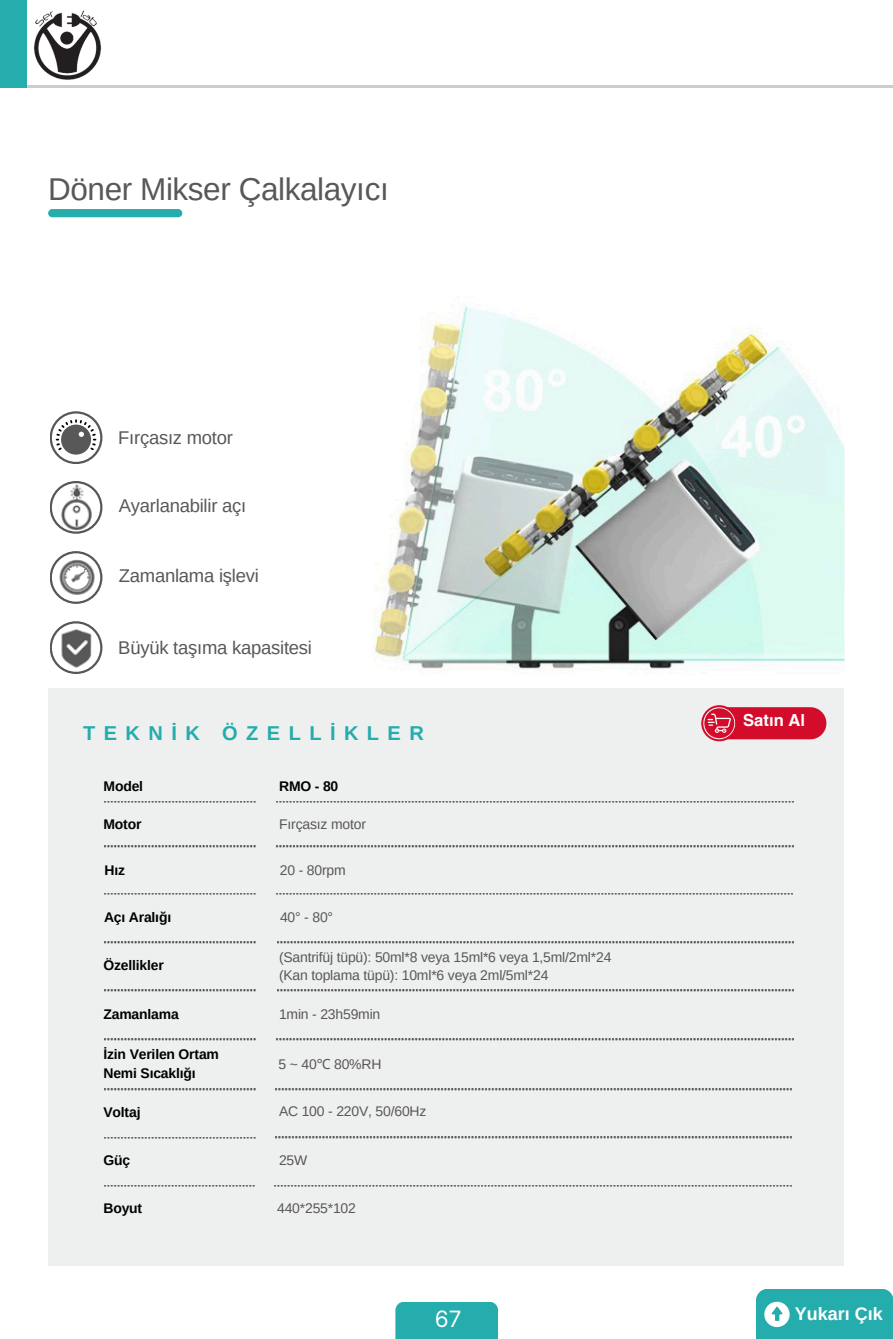
<style>
.page{position:relative;width:893px;height:1339px;background:#fff}
.page>*{position:absolute;margin:0;border:0;box-sizing:border-box;transform-origin:0 0}
.t1{font:31.5px "Arimo";letter-spacing:-.015em;color:#595757}
.t2{font:22.5px "Inter";color:#fff}
.t3{font:700 20.03px "Arimo";letter-spacing:.42em;color:#25acac}
.t4{font:18.45px "Arimo";letter-spacing:-.015em;color:#595757}
.t5{font:700 18px "Arimo";color:#fff}
.t6{font:700 16.65px "Helvetica LT Pro";color:#fff}
.t7{font:13.95px "Arimo";letter-spacing:-.015em;color:#595757}
.t8{font:700 13.95px/18.7px "Arimo";letter-spacing:-.015em;color:#000}
.s1{font-family:"Noto Sans"}
</style>
<div class="page">
<svg style="left:50px;top:551px;width:52px;height:53px"></svg>
<img style="left:57px;top:558px;width:39px;height:38px">
<div style="left:395px;top:1302px;width:103px;height:36px;background:#25acac"></div>
<div style="left:48px;top:688px;width:796px;height:577px;background:#eeefef"></div>
<img style="left:104px;top:1185px;width:151px;height:1px">
<img style="left:104px;top:1137px;width:152px;height:1px">
<img style="left:104px;top:1088px;width:152px;height:2px">
<img style="left:104px;top:893px;width:152px;height:1px">
<img style="left:105px;top:1038px;width:151px;height:1px">
<img style="left:105px;top:845px;width:151px;height:2px">
<img style="left:105px;top:801px;width:151px;height:1px">
<img style="left:105px;top:989px;width:151px;height:2px">
<img style="left:105px;top:941px;width:151px;height:2px">
<img style="left:275px;top:1185px;width:516px;height:1px">
<img style="left:275px;top:1136px;width:516px;height:2px">
<img style="left:275px;top:1088px;width:517px;height:2px">
<img style="left:276px;top:893px;width:516px;height:1px">
<img style="left:276px;top:1038px;width:517px;height:1px">
<img style="left:277px;top:845px;width:516px;height:2px">
<img style="left:277px;top:801px;width:516px;height:1px">
<img style="left:277px;top:989px;width:516px;height:2px">
<img style="left:277px;top:941px;width:517px;height:2px">
<svg style="left:50px;top:411px;width:52px;height:53px"></svg>
<img style="left:374px;top:305px;width:470px;height:364px">
<svg style="left:50px;top:481px;width:52px;height:52px"></svg>
<img style="left:59px;top:483px;width:35px;height:47px">
<svg style="left:50px;top:621px;width:52px;height:53px"></svg>
<img style="left:58px;top:627px;width:36px;height:41px">
<svg style="left:756px;top:1289px;width:137px;height:49px;background:#34b1b1"></svg>
<svg style="left:701px;top:705px;width:125px;height:36px;background:#d83750"></svg>
<div style="left:48px;top:209px;width:134px;height:8px;background:#25acac;border-radius:4px"></div>
<hr style="left:7px;top:85px;width:886px;height:2px;background:#ccc">
<div style="left:0;top:0;width:26px;height:87px;background:#25acac"></div>
<img style="left:33px;top:10px;width:68px;height:70px">
<h6 class="t1" style="left:48px;top:172px;width:342px">Döner Mikser Çalkalayıcı</h6>
<p class="t4" style="left:118px;top:427px;width:116px">Fırçasız motor</p>
<p class="t4" style="left:119px;top:495px;width:129px">Ayarlanabilir açı</p>
<p class="t4" style="left:119px;top:565px;width:141px">Zamanlama işlevi</p>
<h6 class="t4" style="left:118px;top:637px;width:195px">Büyük taşıma kapasitesi</h6>
<p class="t3" style="left:83px;top:722px;width:342px">TEKNİK ÖZELLİKLER</p>
<p class="t8" style="left:104px;top:777px;width:41px">Model</p>
<p class="t8" style="left:279px;top:777px;width:61px">RMO - 80</p>
<p class="t8" style="left:103px;top:814px;width:40px">Motor</p>
<p class="t7" style="left:279px;top:816px;width:88px">Fırçasız motor</p>
<p class="t8" style="left:104px;top:860px;width:22px">Hız</p>
<p class="t7" style="left:280px;top:862px;width:67px">20 - 80rpm</p>
<p class="t8" style="left:104px;top:908px;width:69px">Açı Aralığı</p>
<p class="t7" style="left:280px;top:909px;width:55px">40° - 80°</p>
<p class="t8" style="left:103px;top:955px;width:62px">Özellikler</p>
<p class="t7" style="left:279px;top:949px;width:334px">(Santrifüj tüpü): 50ml*8 veya 15ml*6 veya 1,5ml/2ml*24</p>
<p class="t7" style="left:279px;top:967px;width:271px">(Kan toplama tüpü): 10ml*6 veya 2ml/5ml*24</p>
<p class="t8" style="left:103px;top:1004px;width:77px">Zamanlama</p>
<p class="t7" style="left:279px;top:1006px;width:103px">1min - 23h59min</p>
<h5 class="t8" style="left:103px;top:1045px;width:117px">İzin Verilen Ortam<br>Nemi Sıcaklığı</h5>
<p class="t7" style="left:279px;top:1055px;width:104px">5 ~ 40<span class="s1">℃</span> 80%RH</p>
<p class="t8" style="left:103px;top:1102px;width:39px">Voltaj</p>
<p class="t7" style="left:279px;top:1103px;width:149px">AC 100 - 220V, 50/60Hz</p>
<p class="t8" style="left:103px;top:1150px;width:28px">Güç</p>
<p class="t7" style="left:279px;top:1151px;width:30px">25W</p>
<p class="t8" style="left:103px;top:1198px;width:40px">Boyut</p>
<p class="t7" style="left:277px;top:1200px;width:80px">440*255*102</p>
<p class="t2" style="left:435px;top:1305px;width:28px">67</p>
<p class="t6" style="left:743px;top:714px;width:63px">Satın Al</p>
<p class="t5" style="left:795px;top:1303px;width:89px">Yukarı Çık</p>
</div>
